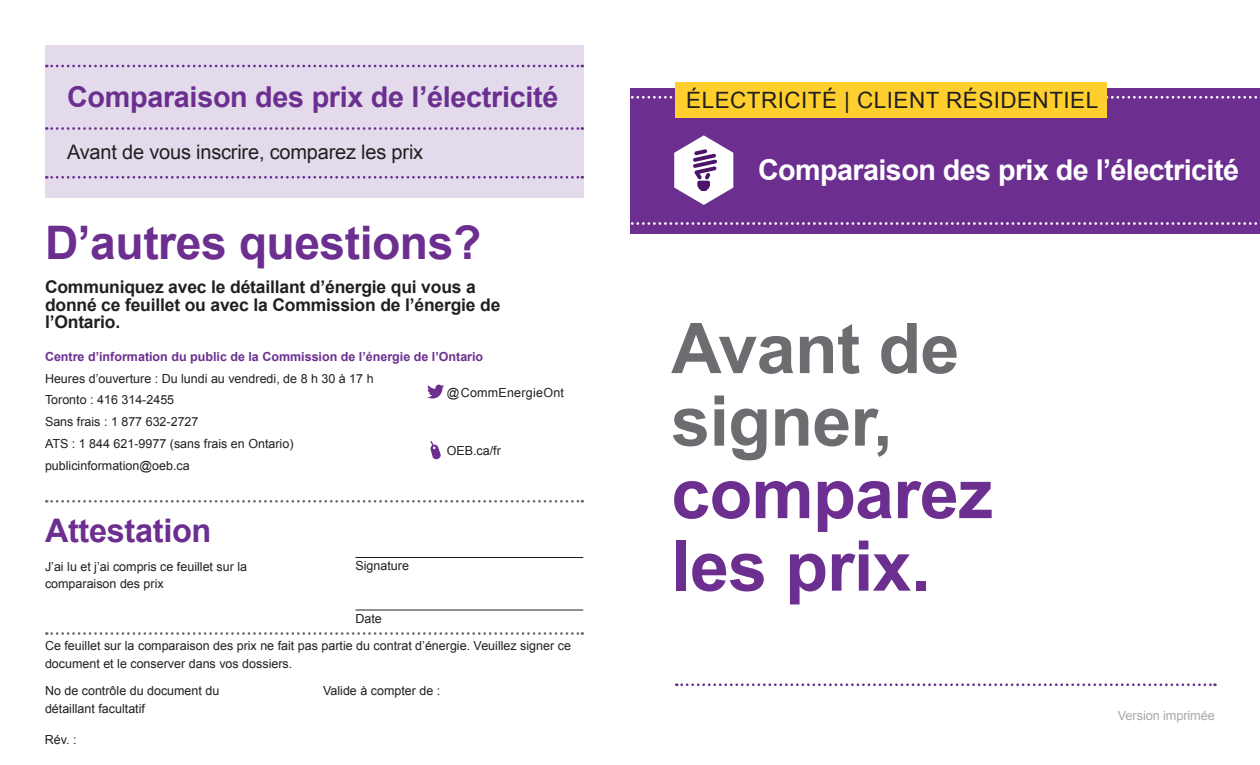
<style>
.page{position:relative;width:1260px;height:765px;background:#fff}
.page>*{position:absolute;margin:0;border:0;box-sizing:border-box;transform-origin:0 0}
.t1{font:700 70px/72.5px "Arial";letter-spacing:-.01em;color:#6c2f90}
.t2{font:700 46.25px "Arial";letter-spacing:-.01em;color:#6c2f90}
.t3{font:700 32.5px "Arial";letter-spacing:-.01em;color:#6c2f90}
.t4{font:700 28.75px "Arial";letter-spacing:-.02em;color:#fff}
.t5{font:700 28.75px "Arial";letter-spacing:-.01em;color:#6c2f90}
.t6{font:22.5px "Arial";letter-spacing:.02em;color:#231f20}
.t7{font:20px "Arial";letter-spacing:-.01em;color:#231f20}
.t8{font:700 17.5px/17.5px "Arial";letter-spacing:-.01em;color:#231f20}
.t9{font:12.75px "Arial";letter-spacing:-.01em;color:#a8a9ad}
.t10{font:12.5px/21.9px "Arial";color:#231f20}
.t11{font:700 12.5px "Arial";color:#6c2f90}
.t12{font:12.5px "Arial";letter-spacing:.02em;color:#231f20}
.s1{color:#6c6d70}
</style>
<div class="page">
<div style="left:630px;top:88px;width:630px;height:146px;background:#6c2f90"></div>
<svg style="left:676px;top:683px;width:539px;height:3px"></svg>
<svg style="left:631px;top:222px;width:627px;height:3px"></svg>
<svg style="left:631px;top:96px;width:627px;height:3px"></svg>
<svg style="left:674px;top:135px;width:59px;height:70px"></svg>
<div style="left:675px;top:82px;width:432px;height:36px;background:#ffcf2d"></div>
<div style="left:45px;top:45px;width:538px;height:152px;background:#e3dbeb"></div>
<svg style="left:46px;top:500px;width:537px;height:3px"></svg>
<svg style="left:46px;top:632px;width:537px;height:3px"></svg>
<svg style="left:46px;top:176px;width:537px;height:3px"></svg>
<svg style="left:46px;top:127px;width:537px;height:3px"></svg>
<svg style="left:46px;top:65px;width:537px;height:2px"></svg>
<svg style="left:427px;top:385px;width:17px;height:14px"></svg>
<svg style="left:430px;top:441px;width:11px;height:19px"></svg>
<hr style="left:355px;top:557px;width:228px;height:1px;background:#231f20">
<hr style="left:355px;top:610px;width:228px;height:1px;background:#231f20">
<h2 class="t5" style="left:67px;top:78px;width:493px">Comparaison des prix de l’électricité</h2>
<p class="t7" style="left:67px;top:139px;width:358px">Avant de vous inscrire, comparez les prix</p>
<h2 class="t2" style="left:45px;top:212px;width:438px">D’autres questions?</h2>
<p class="t8" style="left:45px;top:279px;width:457px">Communiquez avec le détaillant d’énergie qui vous a donné ce feuillet ou avec la Commission de l’énergie de l’Ontario.</p>
<p class="t11" style="left:45px;top:348px;width:440px">Centre d’information du public de la Commission de l’énergie de l’Ontario</p>
<p class="t10" style="left:45px;top:367px;width:330px">Heures d’ouverture : Du lundi au vendredi, de 8 h 30 à 17 h Toronto : 416 314-2455<br>Sans frais : 1 877 632-2727<br>ATS : 1 844 621-9977 (sans frais en Ontario) publicinformation@oeb.ca</p>
<p class="t12" style="left:447px;top:385px;width:119px">@CommEnergieOnt</p>
<p class="t10" style="left:447px;top:440px;width:56px">OEB.ca/fr</p>
<h2 class="t3" style="left:45px;top:509px;width:168px">Attestation</h2>
<p class="t10" style="left:45px;top:558px;width:204px;line-height:17.5px">J’ai lu et j’ai compris ce feuillet sur la comparaison des prix</p>
<p class="t10" style="left:355px;top:555px;width:55px">Signature</p>
<p class="t10" style="left:355px;top:608px;width:28px">Date</p>
<p class="t10" style="left:45px;top:637px;width:527px;line-height:17.5px">Ce feuillet sur la comparaison des prix ne fait pas partie du contrat d’énergie. Veuillez signer ce document et le conserver dans vos dossiers.</p>
<p class="t10" style="left:45px;top:682px;width:176px;line-height:17.5px">No de contrôle du document du détaillant facultatif</p>
<p class="t10" style="left:323px;top:680px;width:119px">Valide à compter de :</p>
<p class="t10" style="left:45px;top:729px;width:33px">Rév. :</p>
<p class="t6" style="left:686px;top:86px;width:413px">ÉLECTRICITÉ | CLIENT RÉSIDENTIEL</p>
<h1 class="t4" style="left:758px;top:150px;width:483px">Comparaison des prix de l’électricité</h1>
<p class="t1" style="left:671px;top:314px;width:323px"><span class="s1">Avant de signer, </span>comparez les prix.</p>
<p class="t9" style="left:1118px;top:707px;width:99px">Version imprimée</p>
</div>
